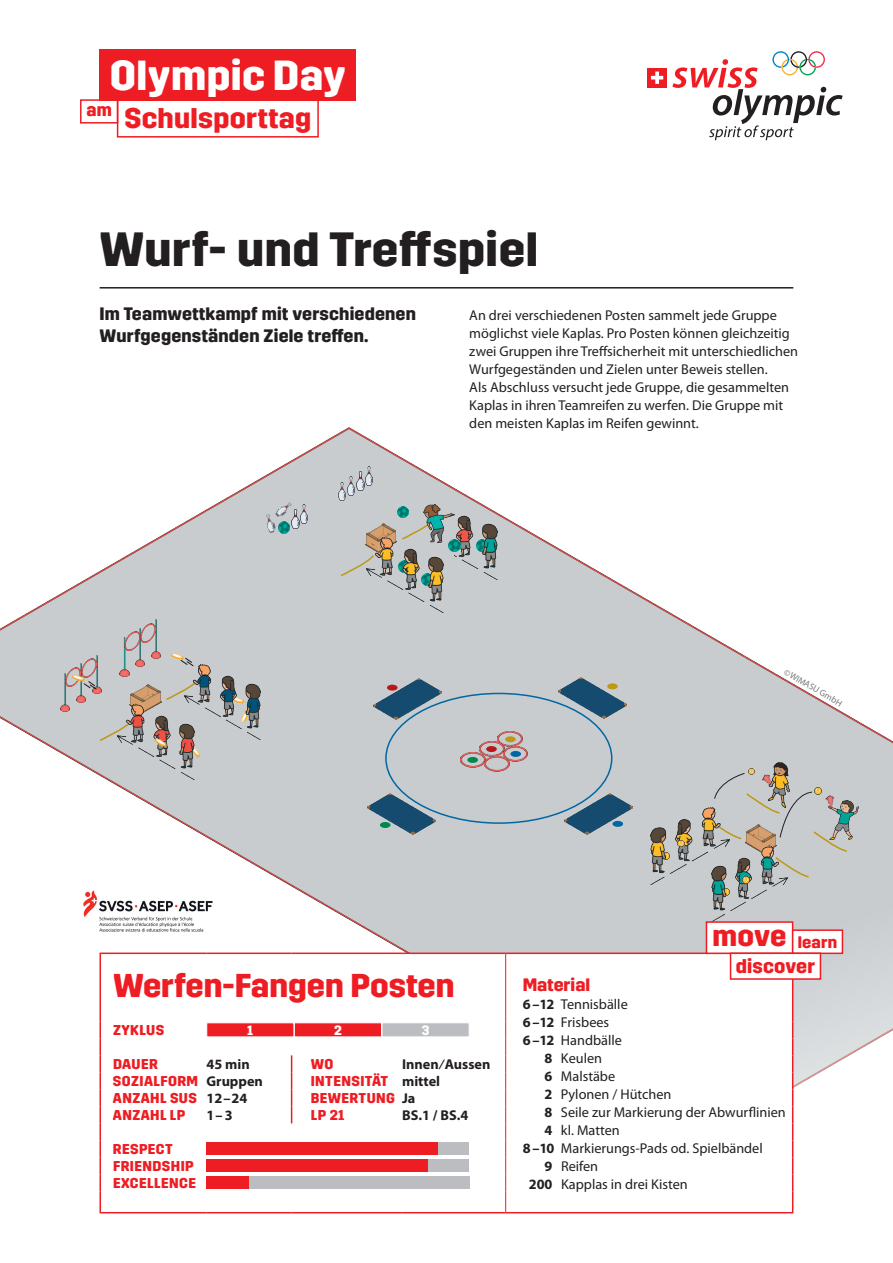
<style>
.page{position:relative;width:893px;height:1263px;background:#fff}
.page>*{position:absolute;margin:0;border:0;box-sizing:border-box;transform-origin:0 0}
.t1{font:700 48px "Trim";letter-spacing:.01em;color:#231f20}
.t2{font:700 42px "Trim";letter-spacing:.01em;color:#fff}
.t3{font:700 33px "Trim";color:#ee1d23}
.t4{font:700 28.5px "Trim";letter-spacing:.01em;color:#ee1d23}
.t5{font:700 19.8px "Trim";letter-spacing:.01em;color:#ee1d23}
.t6{font:700 18px/22.5px "Trim";letter-spacing:.01em;color:#231f20}
.t7{font:700 18px "Trim";color:#ee1d23}
.t8{font:700 16.65px "Trim";letter-spacing:.01em;color:#ee1d23}
.t9{font:14.25px/18px "Myriad Pro";color:#231f20}
.t10{font:700 14.25px/17px "Trim";letter-spacing:.03em;color:#ee1d23}
.t11{font:700 14.25px "Myriad Pro";color:#231f20}
.t12{font:700 13.5px "Trim";color:#fff}
.t13{font:9px "Myriad Pro";color:#231f20}
.s1{font-size:29.55px}
.s2{font-weight:700}
.s3{font-family:"Myriad Pro";color:#231f20}
</style>
<div class="page">
<img style="left:0;top:427px;width:893px;height:705px">
<img style="left:849px;top:800px;width:9px;height:40px">
<svg style="left:195px;top:746px;width:6px;height:12px"></svg>
<img style="left:711px;top:896px;width:76px;height:25px">
<img style="left:651px;top:808px;width:55px;height:77px">
<svg style="left:706px;top:768px;width:143px;height:128px;background:#babcb9"></svg>
<svg style="left:98px;top:718px;width:20px;height:24px"></svg>
<svg style="left:165px;top:677px;width:19px;height:24px"></svg>
<img style="left:130px;top:684px;width:31px;height:20px">
<img style="left:61px;top:673px;width:9px;height:39px">
<img style="left:92px;top:655px;width:9px;height:39px">
<img style="left:77px;top:664px;width:9px;height:38px">
<img style="left:66px;top:667px;width:15px;height:19px">
<img style="left:82px;top:659px;width:15px;height:19px">
<img style="left:120px;top:638px;width:9px;height:38px">
<img style="left:152px;top:619px;width:9px;height:39px">
<img style="left:136px;top:628px;width:9px;height:39px">
<img style="left:125px;top:632px;width:15px;height:19px">
<img style="left:141px;top:623px;width:15px;height:19px">
<img style="left:118px;top:704px;width:77px;height:75px">
<img style="left:72px;top:671px;width:13px;height:14px">
<img style="left:171px;top:649px;width:13px;height:14px">
<svg style="left:180px;top:657px;width:14px;height:10px"></svg>
<svg style="left:83px;top:681px;width:14px;height:9px"></svg>
<img style="left:184px;top:664px;width:77px;height:75px">
<svg style="left:678px;top:840px;width:7px;height:7px"></svg>
<svg style="left:339px;top:553px;width:28px;height:24px"></svg>
<img style="left:365px;top:524px;width:32px;height:28px">
<img style="left:455px;top:505px;width:43px;height:75px">
<img style="left:367px;top:538px;width:77px;height:75px">
<img style="left:265px;top:513px;width:11px;height:20px">
<img style="left:338px;top:482px;width:8px;height:19px">
<img style="left:274px;top:501px;width:19px;height:17px">
<img style="left:347px;top:477px;width:8px;height:19px">
<img style="left:291px;top:510px;width:8px;height:18px">
<img style="left:357px;top:472px;width:7px;height:18px">
<img style="left:300px;top:505px;width:8px;height:18px">
<img style="left:365px;top:467px;width:8px;height:18px">
<svg style="left:278px;top:522px;width:12px;height:11px"></svg>
<svg style="left:397px;top:506px;width:27px;height:35px"></svg>
<img style="left:498px;top:732px;width:24px;height:15px">
<img style="left:479px;top:742px;width:25px;height:15px">
<img style="left:503px;top:747px;width:25px;height:15px">
<img style="left:461px;top:752px;width:24px;height:15px">
<img style="left:484px;top:757px;width:25px;height:15px">
<img style="left:768px;top:763px;width:21px;height:44px">
<svg style="left:467px;top:757px;width:11px;height:6px"></svg>
<svg style="left:486px;top:746px;width:11px;height:6px"></svg>
<div style="left:505px;top:736px;width:11px;height:6px;background:#be9813;border-radius:50%"></div>
<div style="left:510px;top:751px;width:11px;height:6px;background:#0067a2;border-radius:50%"></div>
<img style="left:558px;top:677px;width:69px;height:41px">
<img style="left:367px;top:793px;width:68px;height:41px">
<img style="left:373px;top:679px;width:69px;height:41px">
<img style="left:564px;top:793px;width:68px;height:41px">
<svg style="left:155px;top:737px;width:12px;height:12px"></svg>
<svg style="left:449px;top:540px;width:12px;height:11px"></svg>
<hr style="left:100px;top:287px;width:693px;height:2px;background:#231f20">
<div style="left:647px;top:68px;width:20px;height:20px;background:#ee1d23"></div>
<svg style="left:651px;top:72px;width:12px;height:12px"></svg>
<svg style="left:672px;top:51px;width:171px;height:89px"></svg>
<img style="left:83px;top:889px;width:131px;height:45px">
<svg style="left:101px;top:954px;width:691px;height:258px"></svg>
<hr style="left:99px;top:952px;width:108px;height:2px;background:#ee1d23">
<hr style="left:99px;top:954px;width:2px;height:67px;background:#ee1d23">
<hr style="left:207px;top:952px;width:85px;height:2px;background:#ee1d23">
<hr style="left:292px;top:952px;width:110px;height:2px;background:#ee1d23">
<hr style="left:402px;top:952px;width:104px;height:2px;background:#ee1d23">
<hr style="left:506px;top:952px;width:287px;height:2px;background:#ee1d23">
<hr style="left:792px;top:954px;width:1px;height:67px;background:#ee1d23">
<svg style="left:99px;top:1021px;width:2px;height:170px"></svg>
<hr style="left:99px;top:1191px;width:2px;height:21px;background:#ee1d23">
<svg style="left:792px;top:1021px;width:1px;height:191px"></svg>
<hr style="left:99px;top:1212px;width:108px;height:1px;background:#ee1d23">
<hr style="left:207px;top:1212px;width:85px;height:1px;background:#ee1d23">
<hr style="left:292px;top:1212px;width:110px;height:1px;background:#ee1d23">
<hr style="left:402px;top:1212px;width:104px;height:1px;background:#ee1d23">
<hr style="left:506px;top:1212px;width:287px;height:1px;background:#ee1d23">
<svg style="left:291px;top:1055px;width:1px;height:68px"></svg>
<hr style="left:505px;top:954px;width:1px;height:67px;background:#ee1d23">
<svg style="left:505px;top:1021px;width:1px;height:191px"></svg>
<svg style="left:206px;top:1022px;width:264px;height:15px;background:#e26b6f"></svg>
<div style="left:207px;top:1142px;width:115px;height:13px;background:#ee1d23"></div>
<div style="left:322px;top:1142px;width:116px;height:13px;background:#ee1d23"></div>
<div style="left:438px;top:1142px;width:31px;height:13px;background:#bcbdc0"></div>
<div style="left:207px;top:1159px;width:221px;height:13px;background:#ee1d23"></div>
<div style="left:428px;top:1159px;width:41px;height:13px;background:#bcbdc0"></div>
<div style="left:207px;top:1176px;width:42px;height:13px;background:#ee1d23"></div>
<div style="left:249px;top:1176px;width:220px;height:13px;background:#bcbdc0"></div>
<img style="left:424px;top:505px;width:30px;height:37px">
<div style="left:99px;top:50px;width:257px;height:51px;background:#ee1d23"></div>
<div style="left:80px;top:99px;width:38px;height:25px;border:2px solid #ee1d23"></div>
<div style="left:117px;top:99px;width:202px;height:39px;border:2px solid #ee1d23"></div>
<div style="left:706px;top:922px;width:87px;height:31px;background:#fff"></div>
<div style="left:706px;top:921px;width:87px;height:33px;border:2px solid #ee1d23"></div>
<div style="left:793px;top:930px;width:49px;height:23px;background:#fff"></div>
<div style="left:792px;top:929px;width:51px;height:25px;border:2px solid #ee1d23"></div>
<div style="left:730px;top:953px;width:90px;height:26px;background:#fff"></div>
<div style="left:730px;top:952px;width:91px;height:28px;border:2px solid #ee1d23"></div>
<h2 class="t2" style="left:110px;top:52px;width:238px">Olympic Day</h2>
<h3 class="t4" style="left:86px;top:102px;width:226px"><sup>am</sup> Schulsporttag</h3>
<h1 class="t1" style="left:100px;top:222px;width:440px">Wurf- und Treffspiel</h1>
<p class="t9" style="left:469px;top:306px;width:330px">An drei verschiedenen Posten sammelt jede Gruppe möglichst viele Kaplas. Pro Posten können gleichzeitig zwei Gruppen ihre Treffsicherheit mit unterschiedlichen Wurfgegeständen und Zielen unter Beweis stellen.<br>Als Abschluss versucht jede Gruppe, die gesammelten Kaplas in ihren Teamreifen zu werfen. Die Gruppe mit den meisten Kaplas im Reifen gewinnt.</p>
<p class="t6" style="left:100px;top:303px;width:318px">Im Teamwettkampf mit verschiedenen<br>Wurfgegenständen Ziele treffen.</p>
<p class="t13" style="left:788px;top:667px;width:66px;rotate:30deg">©WIMASU GmbH</p>
<p class="t8" style="left:712px;top:932px;width:126px"><span class="s1">move</span> learn</p>
<h3 class="t5" style="left:736px;top:954px;width:81px">discover</h3>
<h3 class="t3" style="left:113px;top:967px;width:343px">Werfen-Fangen Posten</h3>
<p class="t7" style="left:523px;top:974px;width:69px">Material</p>
<p class="t9" style="left:523px;top:995px;width:107px"><span class="s2">6–12</span> Tennisbälle</p>
<p class="t9" style="left:523px;top:1013px;width:88px"><span class="s2">6–12</span> Frisbees</p>
<p class="t9" style="left:523px;top:1031px;width:101px"><span class="s2">6–12</span> Handbälle</p>
<p class="t9" style="left:545px;top:1049px;width:59px"><span class="s2">8</span> Keulen</p>
<p class="t9" style="left:545px;top:1067px;width:72px"><span class="s2">6</span> Malstäbe</p>
<p class="t9" style="left:545px;top:1085px;width:128px"><span class="s2">2</span> Pylonen / Hütchen</p>
<p class="t9" style="left:545px;top:1103px;width:243px"><span class="s2">8</span> Seile zur Markierung der Abwurflinien</p>
<p class="t9" style="left:545px;top:1121px;width:77px"><span class="s2">4</span> kl. Matten</p>
<p class="t9" style="left:523px;top:1139px;width:242px"><span class="s2">8–10</span> Markierungs-Pads od. Spielbändel</p>
<p class="t9" style="left:545px;top:1157px;width:55px"><span class="s2">9</span> Reifen</p>
<p class="t9" style="left:529px;top:1175px;width:161px"><span class="s2">200</span> Kapplas in drei Kisten</p>
<p class="t10" style="left:113px;top:1022px;width:53px">ZYKLUS</p>
<p class="t12" style="left:247px;top:1022px;width:8px">1</p>
<p class="t12" style="left:334px;top:1022px;width:9px">2</p>
<p class="t12" style="left:422px;top:1022px;width:9px">3</p>
<p class="t10" style="left:113px;top:1056px;width:46px">DAUER</p>
<p class="t11" style="left:207px;top:1056px;width:45px">45 min</p>
<p class="t10" style="left:311px;top:1056px;width:24px">WO</p>
<p class="t11" style="left:402px;top:1056px;width:90px">Innen/Aussen</p>
<p class="t10" style="left:113px;top:1073px;width:151px">SOZIALFORM <span class="s3">Gruppen</span></p>
<p class="t10" style="left:311px;top:1073px;width:131px">INTENSITÄT <span class="s3">mittel</span></p>
<p class="t10" style="left:113px;top:1090px;width:136px">ANZAHL SUS <span class="s3">12–24</span></p>
<p class="t10" style="left:311px;top:1090px;width:106px">BEWERTUNG <span class="s3">Ja</span></p>
<p class="t10" style="left:113px;top:1107px;width:74px">ANZAHL LP</p>
<p class="t11" style="left:206px;top:1107px;width:28px">1–3</p>
<p class="t10" style="left:311px;top:1107px;width:35px">LP 21</p>
<p class="t11" style="left:402px;top:1107px;width:68px">BS.1 / BS.4</p>
<p class="t10" style="left:113px;top:1141px;width:84px">RESPECT<br>FRIENDSHIP<br>EXCELLENCE</p>
</div>
